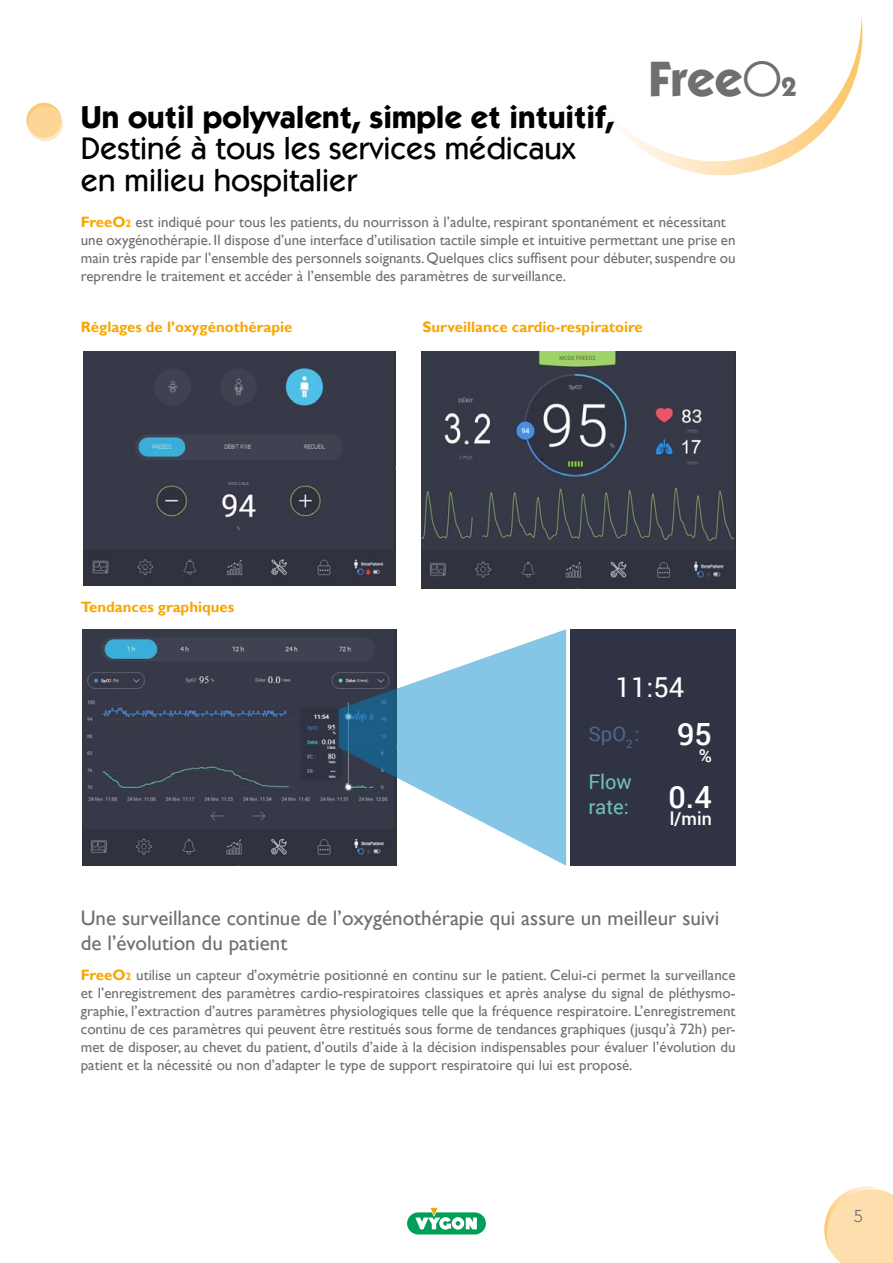
<style>
.page{position:relative;width:893px;height:1263px;background:#fff}
.page>*{position:absolute;margin:0;border:0;box-sizing:border-box;transform-origin:0 0}
.t1{font:700 49.95px "ITC Kabel Std";color:#706f6f}
.t2{font:500 31.5px/31.5px "ITC Kabel Std";color:#000}
.t3{font:700 31.5px "ITC Kabel Std";color:#000}
.t4{font:500 30.6px "Roboto";color:#fff}
.t5{font:27.45px "Roboto";color:#fff}
.t6{font:21px/25.2px "Gill Alt One";color:#706f6f}
.t7{font:20.1px/24.2px "Roboto";color:#72c1b6}
.t8{font:20.1px "Roboto";color:#4f6590}
.t9{font:500 17.85px "Roboto";color:#fff}
.t10{font:17.55px "ITC Kabel Std";color:#706f6f}
.t11{font:15px/18px "Gill Alt One";color:#706f6f}
.t12{font:700 15px "Gill Alt One";color:#f7a600}
.s1{font-weight:400}
.s2{font-size:27px}
.s3{font-weight:700;color:#f7a600}
.s4{font-weight:700;font-size:10.5px;color:#f7a600}
</style>
<div class="page">
<svg style="left:824px;top:1186px;width:69px;height:77px"></svg>
<svg style="left:616px;top:16px;width:247px;height:160px"></svg>
<div style="left:407px;top:1212px;width:79px;height:22px;background:#009e59;border-radius:11px"></div>
<svg style="left:415px;top:1207px;width:62px;height:22px"></svg>
<div style="left:26px;top:103px;width:36px;height:35px;background:#fcc870;border-radius:50%"></div>
<svg style="left:28px;top:106px;width:35px;height:35px"></svg>
<img style="left:83px;top:351px;width:313px;height:234px">
<img style="left:421px;top:351px;width:315px;height:237px">
<img style="left:82px;top:629px;width:257px;height:237px">
<div style="left:570px;top:629px;width:166px;height:237px;background:#303343"></div>
<svg style="left:339px;top:629px;width:227px;height:237px;fill:#85c5e5"></svg>
<h1 class="t1" style="left:648px;top:48px;width:150px">Free<span class="s1">O</span><span class="s2">2</span></h1>
<h2 class="t3" style="left:81px;top:98px;width:535px">Un outil polyvalent, simple et intuitif,</h2>
<h2 class="t2" style="left:81px;top:133px;width:497px">Destiné à tous les services médicaux en milieu hospitalier</h2>
<p class="t11" style="left:81px;top:212px;width:656px"><span class="s3">FreeO</span><span class="s4">2</span> est indiqué pour tous les patients, du nourrisson à l’adulte, respirant spontanément et nécessitant une oxygénothérapie. Il dispose d’une interface d’utilisation tactile simple et intuitive permettant une prise en main très rapide par l’ensemble des personnels soignants. Quelques clics suffisent pour débuter, suspendre ou reprendre le traitement et accéder à l’ensemble des paramètres de surveillance.</p>
<p class="t12" style="left:81px;top:318px;width:213px">Réglages de l’oxygénothérapie</p>
<p class="t12" style="left:422px;top:318px;width:222px">Surveillance cardio-respiratoire</p>
<p class="t12" style="left:81px;top:598px;width:155px">Tendances graphiques</p>
<h3 class="t5" style="left:616px;top:668px;width:70px">11:54</h3>
<h3 class="t4" style="left:677px;top:712px;width:36px">95</h3>
<p class="t9" style="left:699px;top:743px;width:15px">%</p>
<h3 class="t4" style="left:668px;top:775px;width:45px">0.4</h3>
<p class="t9" style="left:670px;top:806px;width:44px">l/min</p>
<h3 class="t8" style="left:588px;top:720px;width:53px">SpO<sub>2</sub> :</h3>
<h3 class="t7" style="left:588px;top:769px;width:45px">Flow rate:</h3>
<h3 class="t6" style="left:81px;top:905px;width:640px">Une surveillance continue de l’oxygénothérapie qui assure un meilleur suivi de l’évolution du patient</h3>
<p class="t11" style="left:81px;top:966px;width:656px;text-align:justify"><span class="s3">FreeO</span><span class="s4">2</span> utilise un capteur d’oxymétrie positionné en continu sur le patient. Celui-ci permet la surveillance et l’enregistrement des paramètres cardio-respiratoires classiques et après analyse du signal de pléthysmo&shy;graphie, l’extraction d’autres paramètres physiologiques telle que la fréquence respiratoire. L’enregistrement continu de ces paramètres qui peuvent être restitués sous forme de tendances graphiques (jusqu’à 72h) per&shy;met de disposer, au chevet du patient, d’outils d’aide à la décision indispensables pour évaluer l’évolution du patient et la nécessité ou non d’adapter le type de support respiratoire qui lui est proposé.</p>
<p class="t10" style="left:854px;top:1206px;width:10px">5</p>
</div>
